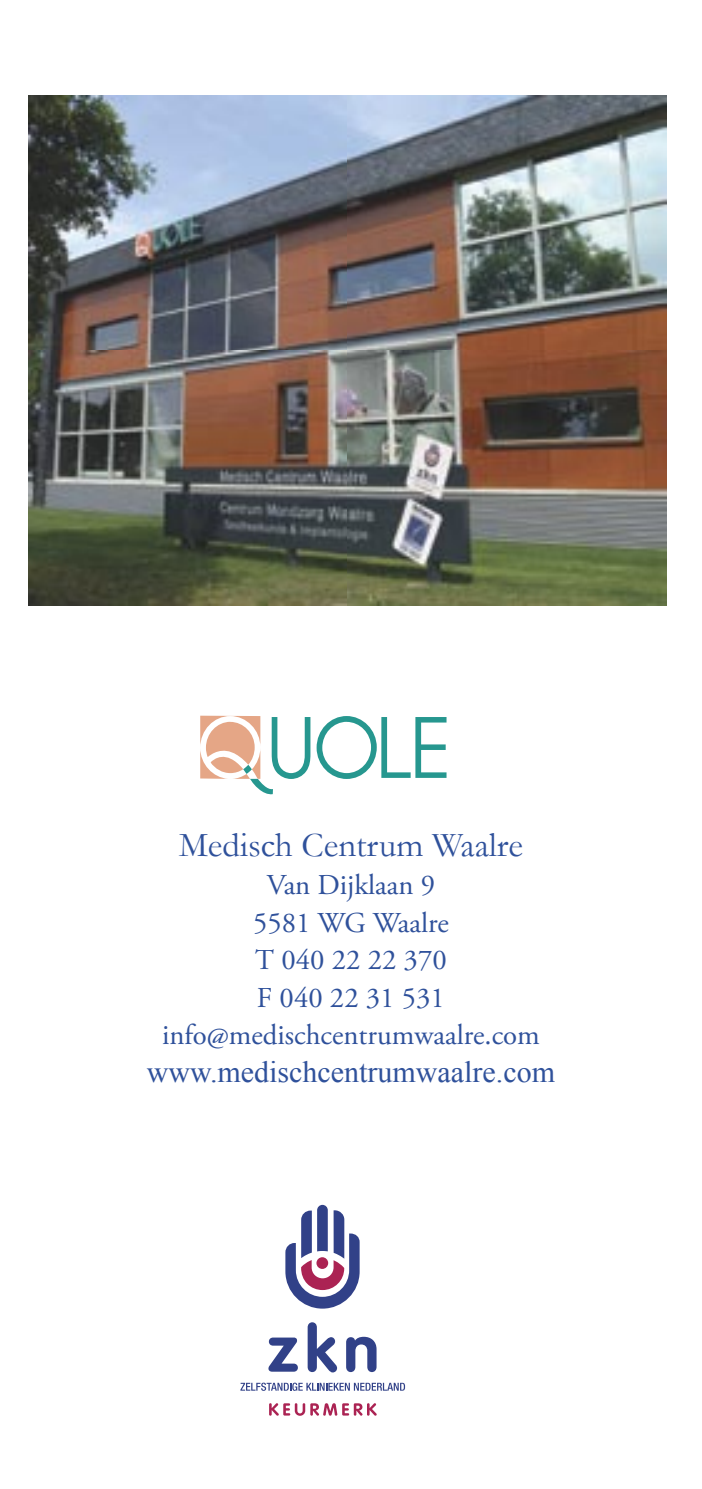
<style>
.page{position:relative;width:702px;height:1489px;background:#fff}
.page>*{position:absolute;margin:0;border:0;box-sizing:border-box;transform-origin:0 0}
.t1{font:35px "Garamond";color:#2f519b}
.t2{font:30px "Times New Roman";color:#2f519b}
.t3{font:28.75px/37.5px "Adobe Garamond Pro";color:#2f519b;text-align:center}
</style>
<div class="page">
<svg style="left:285px;top:1204px;width:74px;height:104px"></svg>
<svg style="left:240px;top:1382px;width:165px;height:8px"></svg>
<svg style="left:268px;top:1337px;width:30px;height:34px"></svg>
<svg style="left:307px;top:1322px;width:30px;height:50px"></svg>
<svg style="left:346px;top:1336px;width:30px;height:35px"></svg>
<svg style="left:269px;top:1403px;width:107px;height:12px"></svg>
<img style="left:28px;top:96px;width:638px;height:509px">
<svg style="left:316px;top:716px;width:130px;height:63px"></svg>
<svg style="left:200px;top:715px;width:110px;height:80px"></svg>
<p class="t1" style="left:179px;top:821px;width:346px">Medisch Centrum Waalre</p>
<p class="t3" style="left:162px;top:867px;width:379px">Van Dijklaan 9<br>5581 WG Waalre<br>T 040 22 22 370<br>F 040 22 31 531 info@medischcentrumwaalre.com</p>
<p class="t2" style="left:147px;top:1051px;width:409px">www.medischcentrumwaalre.com</p>
</div>
